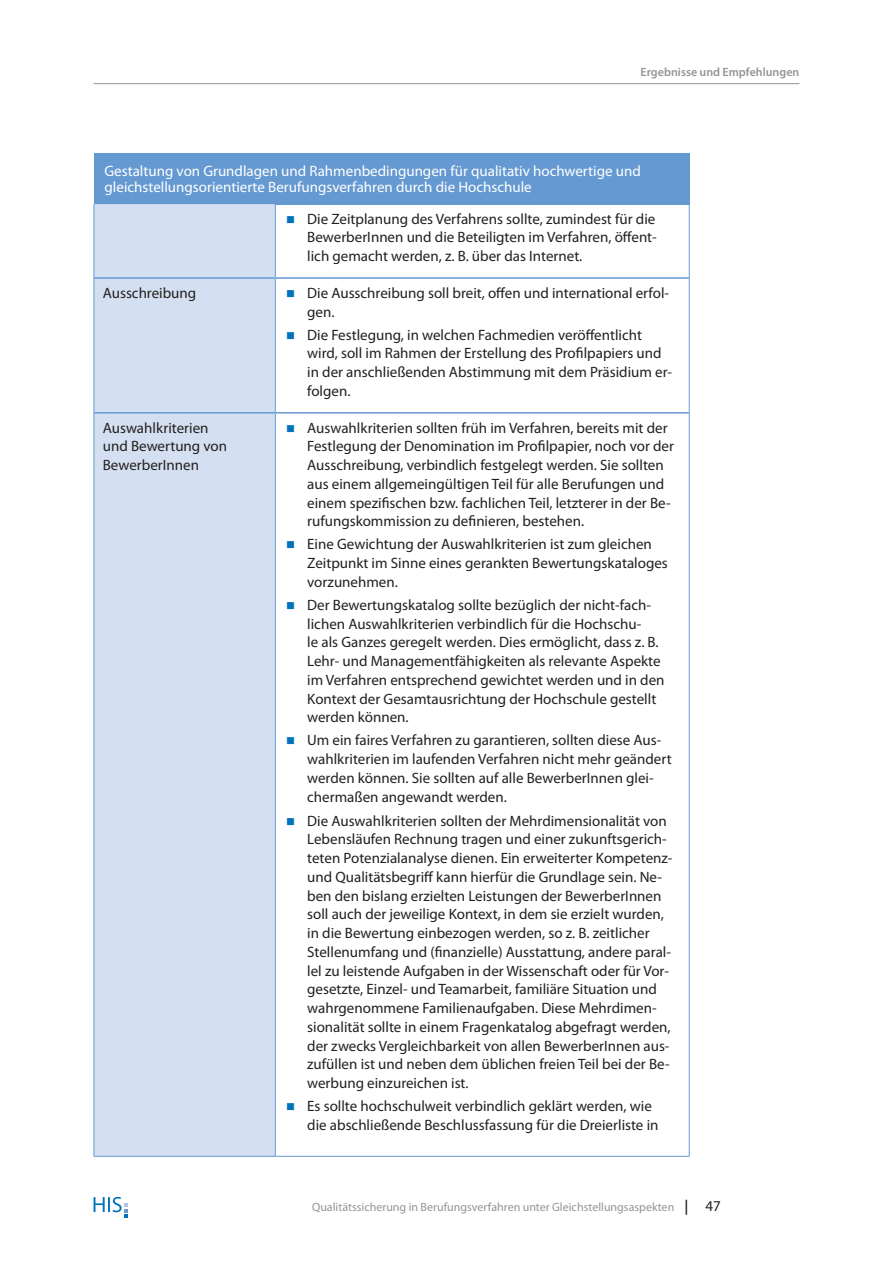
<style>
.page{position:relative;width:893px;height:1263px;background:#fff}
.page>*{position:absolute;margin:0;border:0;box-sizing:border-box;transform-origin:0 0}
.t1{font:15px/18.8px "Myriad Pro";color:#231f20}
.t2{font:15px/15.8px "Myriad Pro";color:#fff}
.t3{font:12px "Myriad Pro";color:#939598}
.t4{font:600 12px "Myriad Pro";color:#939598}
.s1{color:#0072bc}
.s2{font-weight:600;font-size:15px;color:#231f20}
.s3{font-size:15px;color:#231f20}
</style>
<div class="page">
<hr style="left:94px;top:83px;width:705px;height:1px;background:#939598">
<svg style="left:94px;top:1197px;width:34px;height:21px"></svg>
<div style="left:94px;top:153px;width:595px;height:51px;background:#6599d1"></div>
<div style="left:95px;top:204px;width:180px;height:952px;background:#d4e0f1"></div>
<hr style="left:94px;top:413px;width:1px;height:393px;background:#6599d1">
<hr style="left:275px;top:413px;width:1px;height:393px;background:#6599d1">
<hr style="left:689px;top:413px;width:1px;height:393px;background:#6599d1">
<hr style="left:94px;top:204px;width:1px;height:74px;background:#6599d1">
<hr style="left:275px;top:204px;width:1px;height:73px;background:#6599d1">
<hr style="left:689px;top:204px;width:1px;height:74px;background:#6599d1">
<hr style="left:94px;top:278px;width:1px;height:135px;background:#6599d1">
<hr style="left:275px;top:279px;width:1px;height:133px;background:#6599d1">
<hr style="left:689px;top:278px;width:1px;height:135px;background:#6599d1">
<hr style="left:94px;top:277px;width:181px;height:2px;background:#6599d1">
<hr style="left:275px;top:277px;width:414px;height:2px;background:#6599d1">
<hr style="left:94px;top:412px;width:181px;height:1px;background:#6599d1">
<hr style="left:275px;top:412px;width:414px;height:1px;background:#6599d1">
<hr style="left:94px;top:806px;width:1px;height:350px;background:#6599d1">
<hr style="left:275px;top:806px;width:1px;height:350px;background:#6599d1">
<hr style="left:689px;top:806px;width:1px;height:350px;background:#6599d1">
<hr style="left:94px;top:1156px;width:181px;height:1px;background:#6599d1">
<hr style="left:275px;top:1156px;width:415px;height:1px;background:#6599d1">
<p class="t4" style="left:641px;top:64px;width:160px">Ergebnisse und Empfehlungen</p>
<p class="t2" style="left:105px;top:163px;width:538px">Gestaltung von Grundlagen und Rahmenbedingungen für qualitativ hochwertige und gleichstellungsorientierte Berufungsverfahren durch die Hochschule</p>
<p class="t1" style="left:307px;top:209px;width:351px;text-align:justify;text-indent:-21px"><span class="s1">■</span> Die Zeitplanung des Verfahrens sollte, zumindest für die BewerberInnen und die Beteiligten im Verfahren, öffent&shy;lich gemacht werden, z. B. über das Internet.</p>
<p class="t1" style="left:103px;top:283px;width:95px">Ausschreibung</p>
<p class="t1" style="left:307px;top:283px;width:363px;text-indent:-21px"><span class="s1">■</span> Die Ausschreibung soll breit, offen und international erfol&shy;gen.</p>
<p class="t1" style="left:307px;top:325px;width:366px;text-indent:-21px"><span class="s1">■</span> Die Festlegung, in welchen Fachmedien veröffentlicht wird, soll im Rahmen der Erstellung des Profilpapiers und in der anschließenden Abstimmung mit dem Präsidium er&shy;folgen.</p>
<p class="t1" style="left:103px;top:418px;width:126px">Auswahlkriterien und Bewertung von<br>BewerberInnen</p>
<p class="t1" style="left:307px;top:418px;width:368px;text-indent:-21px"><span class="s1">■</span> Auswahlkriterien sollten früh im Verfahren, bereits mit der Festlegung der Denomination im Profilpapier, noch vor der Ausschreibung, verbindlich festgelegt werden. Sie sollten aus einem allgemeingültigen Teil für alle Berufungen und einem spezifischen bzw. fachlichen Teil, letzterer in der Be&shy;rufungskommission zu definieren, bestehen.</p>
<p class="t1" style="left:307px;top:535px;width:362px;text-indent:-21px"><span class="s1">■</span> Eine Gewichtung der Auswahlkriterien ist zum gleichen<br>Zeitpunkt im Sinne eines gerankten Bewertungskataloges vorzunehmen.</p>
<p class="t1" style="left:307px;top:595px;width:359px;text-indent:-21px"><span class="s1">■</span> Der Bewertungskatalog sollte bezüglich der nicht-fach&shy;lichen Auswahlkriterien verbindlich für die Hochschu-<br>le als Ganzes geregelt werden. Dies ermöglicht, dass z. B.<br>Lehr- und Managementfähigkeiten als relevante Aspekte im Verfahren entsprechend gewichtet werden und in den Kontext der Gesamtausrichtung der Hochschule gestellt werden können.</p>
<p class="t1" style="left:307px;top:731px;width:366px;text-indent:-21px"><span class="s1">■</span> Um ein faires Verfahren zu garantieren, sollten diese Aus&shy;wahlkriterien im laufenden Verfahren nicht mehr geändert werden können. Sie sollten auf alle BewerberInnen glei&shy;chermaßen angewandt werden.</p>
<p class="t1" style="left:307px;top:811px;width:367px;text-indent:-21px"><span class="s1">■</span> Die Auswahlkriterien sollten der Mehrdimensionalität von Lebensläufen Rechnung tragen und einer zukunftsgerich&shy;teten Potenzialanalyse dienen. Ein erweiterter Kompetenz&shy;und Qualitätsbegriff kann hierfür die Grundlage sein. Ne&shy;ben den bislang erzielten Leistungen der BewerberInnen soll auch der jeweilige Kontext, in dem sie erzielt wurden, in die Bewertung einbezogen werden, so z. B. zeitlicher Stellenumfang und (finanzielle) Ausstattung, andere paral&shy;lel zu leistende Aufgaben in der Wissenschaft oder für Vor&shy;gesetzte, Einzel- und Teamarbeit, familiäre Situation und wahrgenommene Familienaufgaben. Diese Mehrdimen&shy;sionalität sollte in einem Fragenkatalog abgefragt werden, der zwecks Vergleichbarkeit von allen BewerberInnen aus&shy;zufüllen ist und neben dem üblichen freien Teil bei der Be&shy;werbung einzureichen ist.</p>
<p class="t1" style="left:307px;top:1096px;width:353px;text-indent:-21px"><span class="s1">■</span> Es sollte hochschulweit verbindlich geklärt werden, wie die abschließende Beschlussfassung für die Dreierliste in</p>
<p class="t3" style="left:312px;top:1200px;width:410px">Qualitätssicherung in Berufungsverfahren unter Gleichstellungsaspekten <span class="s2">|</span> <span class="s3">47</span></p>
</div>
